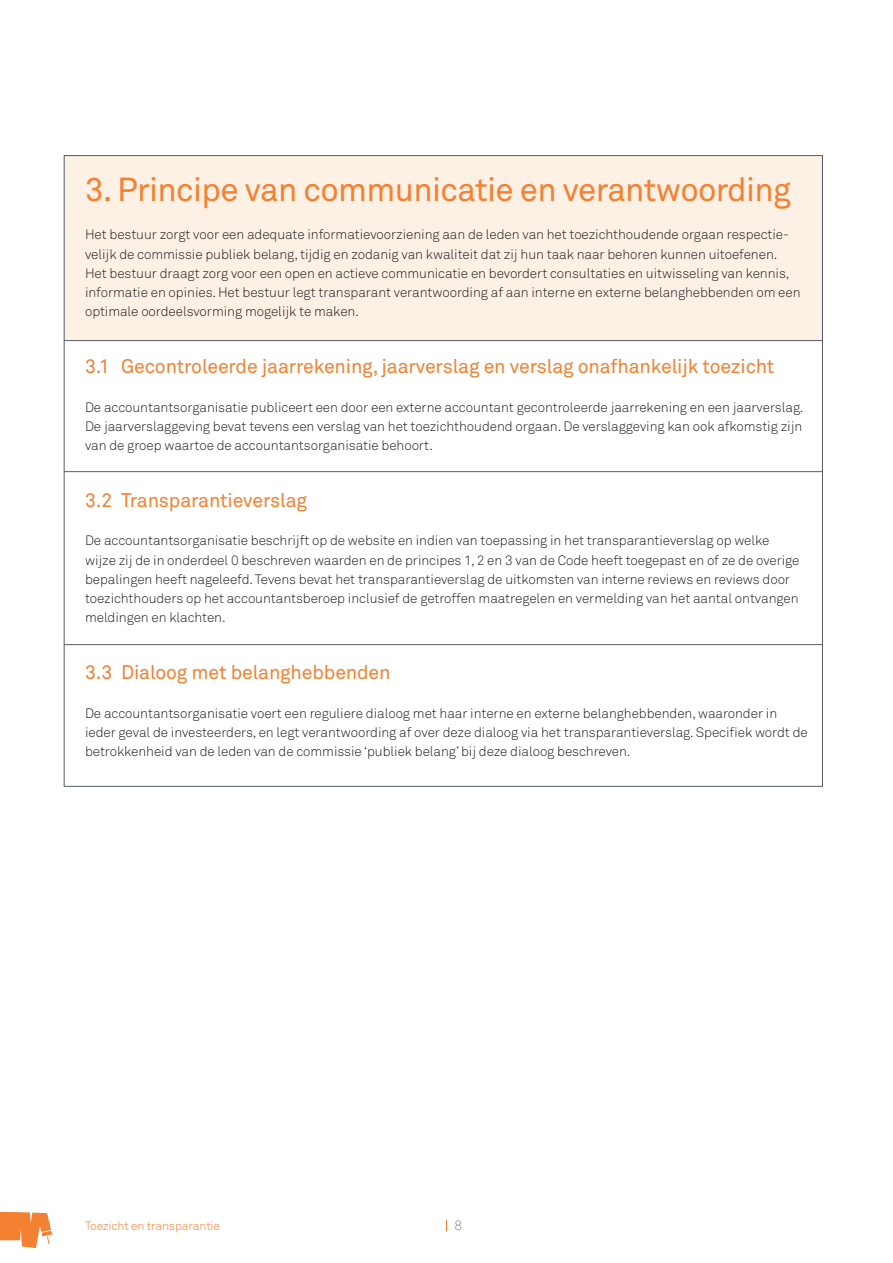
<style>
.page{position:relative;width:893px;height:1263px;background:#fff}
.page>*{position:absolute;margin:0;border:0;box-sizing:border-box;transform-origin:0 0}
.t1{font:33px "Akkurat";letter-spacing:-.02em;color:#f48031}
.t2{font:19.5px "Akkurat";letter-spacing:-.01em;color:#f48031}
.t3{font:300 13.5px/19.2px "Akkurat";letter-spacing:-.005em;color:#231f20}
.t4{font:300 13.5px "Akkurat";color:#838487}
.t5{font:300 12px "Akkurat";letter-spacing:-.01em;color:#f48031}
</style>
<div class="page">
<svg style="left:0;top:1212px;width:53px;height:36px"></svg>
<div style="left:0;top:1217px;width:14px;height:12px;background:#f48031"></div>
<div style="left:64px;top:156px;width:758px;height:185px;background:#fdf0e4"></div>
<hr style="left:64px;top:340px;width:758px;height:1px;background:#575c64">
<hr style="left:64px;top:644px;width:758px;height:1px;background:#575c64">
<hr style="left:64px;top:471px;width:758px;height:1px;background:#575c64">
<h1 class="t1" style="left:85px;top:169px;width:707px">3. Principe van communicatie en verantwoording</h1>
<p class="t3" style="left:85px;top:225px;width:717px">Het bestuur zorgt voor een adequate informatievoorziening aan de leden van het toezichthoudende orgaan respectie&shy;velijk de commissie publiek belang, tijdig en zodanig van kwaliteit dat zij hun taak naar behoren kunnen uitoefenen.<br>Het bestuur draagt zorg voor een open en actieve communicatie en bevordert consultaties en uitwisseling van kennis, informatie en opinies. Het bestuur legt transparant verantwoording af aan interne en externe belanghebbenden om een optimale oordeelsvorming mogelijk te maken.</p>
<h2 class="t2" style="left:85px;top:354px;width:691px">3.1 Gecontroleerde jaarrekening, jaarverslag en verslag onafhankelijk toezicht</h2>
<p class="t3" style="left:85px;top:397px;width:720px;text-align:justify">De accountantsorganisatie publiceert een door een externe accountant gecontroleerde jaarrekening en een jaarverslag.<br>De jaarverslaggeving bevat tevens een verslag van het toezichthoudend orgaan. De verslaggeving kan ook afkomstig zijn van de groep waartoe de accountantsorganisatie behoort.</p>
<h2 class="t2" style="left:85px;top:488px;width:223px">3.2 Transparantieverslag</h2>
<p class="t3" style="left:85px;top:531px;width:716px">De accountantsorganisatie beschrijft op de website en indien van toepassing in het transparantieverslag op welke wijze zij de in onderdeel 0 beschreven waarden en de principes 1, 2 en 3 van de Code heeft toegepast en of ze de overige bepalingen heeft nageleefd. Tevens bevat het transparantieverslag de uitkomsten van interne reviews en reviews door toezichthouders op het accountantsberoep inclusief de getroffen maatregelen en vermelding van het aantal ontvangen meldingen en klachten.</p>
<h2 class="t2" style="left:85px;top:660px;width:307px">3.3 Dialoog met belanghebbenden</h2>
<p class="t3" style="left:85px;top:703px;width:724px">De accountantsorganisatie voert een reguliere dialoog met haar interne en externe belanghebbenden, waaronder in ieder geval de investeerders, en legt verantwoording af over deze dialoog via het transparantieverslag. Specifiek wordt de betrokkenheid van de leden van de commissie ‘publiek belang’ bij deze dialoog beschreven.</p>
<p class="t5" style="left:85px;top:1218px;width:137px">Toezicht en transparantie</p>
<p class="t4" style="left:454px;top:1217px;width:9px">8</p>
</div>
